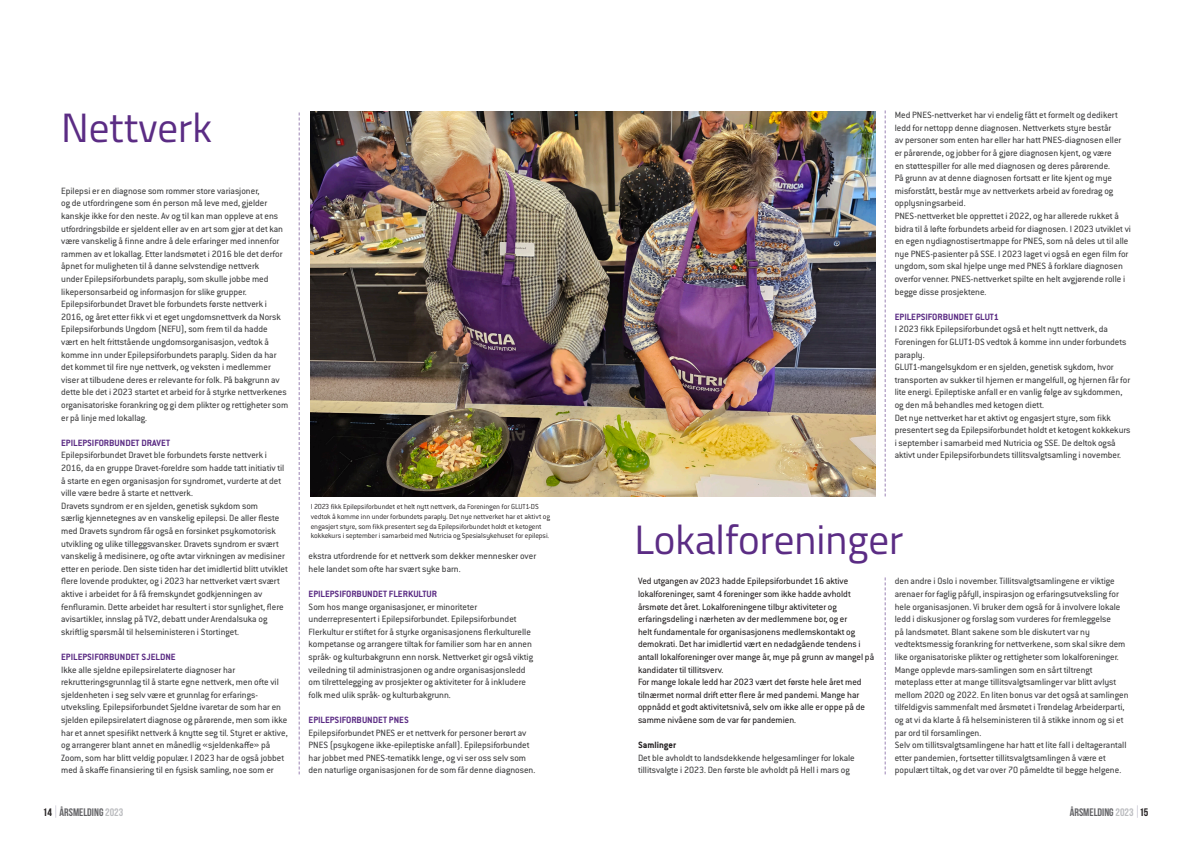
<style>
.page{position:relative;width:1191px;height:842px;background:#fff}
.page>*{position:absolute;margin:0;border:0;box-sizing:border-box;transform-origin:0 0}
.tittel{font:41px "Titillium";color:#5b2c84}
.t1{font:700 10.9px "Bebas Neue";color:#636366;scale:1.05 1}
.Brødtekst{font:10px/12.6px "Conduit ITCW04";color:#3e3e3f}
.Mellomtittel{font:10px/12.6px "Conduit ITCW04";color:#3e3e3f}
.Mellomtittel-2{font:10px/12.6px "Conduit ITCW04";color:#231f20}
.Mellomtittel-3{font:700 10px "Conduit ITCW02";color:#5b2c84}
.Mellomtittel-4{font:700 10px "Conduit ITCW02";color:#231f20}
.bildetekst{font:300 8px/9.6px "Conduit ITCW02";letter-spacing:-.015em;color:#231f20}
.s1{color:#231f20}
.s2{color:#bcbdc0}
</style>
<div class="page">
<svg style="left:1137px;top:805px;width:1px;height:13px"></svg>
<svg style="left:55px;top:805px;width:1px;height:13px"></svg>
<svg style="left:299px;top:112px;width:1px;height:662px"></svg>
<img style="left:311px;top:111px;width:564px;height:386px">
<svg style="left:884px;top:577px;width:1px;height:197px"></svg>
<svg style="left:884px;top:110px;width:1px;height:386px"></svg>
<p class="tittel" style="left:61px;top:97px;width:152px">Nettverk</p>
<p class="Mellomtittel" style="left:61px;top:184px;width:223px">Epilepsi er en diagnose som rommer store variasjoner,<br>og de utfordringene som én person må leve med, gjelder kanskje ikke for den neste. Av og til kan man oppleve at ens utfordringsbilde er sjeldent eller av en art som gjør at det kan være vanskelig å finne andre å dele erfaringer med innenfor rammen av et lokallag. Etter landsmøtet i 2016 ble det derfor åpnet for muligheten til å danne selvstendige nettverk under Epilepsiforbundets paraply, som skulle jobbe med likepersonsarbeid og informasjon for slike grupper.</p>
<p class="Mellomtittel" style="left:61px;top:298px;width:229px">Epilepsiforbundet Dravet ble forbundets første nettverk i 2016, og året etter fikk vi et eget ungdomsnettverk da Norsk Epilepsiforbunds Ungdom (NEFU), som frem til da hadde<br>vært en helt frittstående ungdomsorganisasjon, vedtok å komme inn under Epilepsiforbundets paraply. Siden da har det kommet til fire nye nettverk, og veksten i medlemmer viser at tilbudene deres er relevante for folk. På bakgrunn av dette ble det i 2023 startet et arbeid for å styrke nettverkenes organisatoriske forankring og gi dem plikter og rettigheter som er på linje med lokallag.</p>
<p class="Mellomtittel-3" style="left:61px;top:437px;width:110px">EPILEPSIFORBUNDET DRAVET</p>
<p class="Brødtekst" style="left:61px;top:449px;width:225px">Epilepsiforbundet Dravet ble forbundets første nettverk i 2016, da en gruppe Dravet-foreldre som hadde tatt initiativ til å starte en egen organisasjon for syndromet, vurderte at det ville være bedre å starte et nettverk.</p>
<p class="Brødtekst" style="left:61px;top:499px;width:228px">Dravets syndrom er en sjelden, genetisk sykdom som<br>særlig kjennetegnes av en vanskelig epilepsi. De aller fleste med Dravets syndrom får også en forsinket psykomotorisk utvikling og ulike tilleggsvansker. Dravets syndrom er svært vanskelig å medisinere, og ofte avtar virkningen av medisiner etter en periode. Den siste tiden har det imidlertid blitt utviklet flere lovende produkter, og i 2023 har nettverket vært svært aktive i arbeidet for å få fremskyndet godkjenningen av fenfluramin. Dette arbeidet har resultert i stor synlighet, flere avisartikler, innslag på TV2, debatt under Arendalsuka og skriftlig spørsmål til helseministeren i Stortinget.</p>
<p class="Mellomtittel-3" style="left:61px;top:651px;width:116px">EPILEPSIFORBUNDET SJELDNE</p>
<p class="Brødtekst" style="left:61px;top:663px;width:228px">Ikke alle sjeldne epilepsirelaterte diagnoser har rekrutteringsgrunnlag til å starte egne nettverk, men ofte vil sjeldenheten i seg selv være et grunnlag for erfarings&shy;utveksling. Epilepsiforbundet Sjeldne ivaretar de som har en sjelden epilepsirelatert diagnose og pårørende, men som ikke har et annet spesifikt nettverk å knytte seg til. Styret er aktive, og arrangerer blant annet en månedlig «sjeldenkaffe» på Zoom, som har blitt veldig populær. I 2023 har de også jobbet med å skaffe finansiering til en fysisk samling, noe som er</p>
<p class="bildetekst" style="left:311px;top:502px;width:241px">I 2023 fikk Epilepsiforbundet et helt nytt nettverk, da Foreningen for GLUT1-DS vedtok å komme inn under forbundets paraply. Det nye nettverket har et aktivt og engasjert styre, som fikk presentert seg da Epilepsiforbundet holdt et ketogent kokkekurs i september i samarbeid med Nutricia og Spesialsykehuset for epilepsi.</p>
<p class="Brødtekst" style="left:309px;top:550px;width:229px">ekstra utfordrende for et nettverk som dekker mennesker over hele landet som ofte har svært syke barn.</p>
<p class="Mellomtittel-3" style="left:309px;top:588px;width:130px">EPILEPSIFORBUNDET FLERKULTUR</p>
<p class="Brødtekst" style="left:309px;top:600px;width:226px">Som hos mange organisasjoner, er minoriteter underrepresentert i Epilepsiforbundet. Epilepsiforbundet Flerkultur er stiftet for å styrke organisasjonens flerkulturelle kompetanse og arrangere tiltak for familier som har en annen språk- og kulturbakgrunn enn norsk. Nettverket gir også viktig veiledning til administrasjonen og andre organisasjonsledd om tilrettelegging av prosjekter og aktiviteter for å inkludere folk med ulik språk- og kulturbakgrunn.</p>
<p class="Mellomtittel-3" style="left:309px;top:714px;width:102px">EPILEPSIFORBUNDET PNES</p>
<p class="Brødtekst" style="left:309px;top:726px;width:228px">Epilepsiforbundet PNES er et nettverk for personer berørt av PNES (psykogene ikke-epileptiske anfall). Epilepsiforbundet har jobbet med PNES-tematikk lenge, og vi ser oss selv som den naturlige organisasjonen for de som får denne diagnosen.</p>
<p class="Brødtekst" style="left:894px;top:109px;width:228px">Med PNES-nettverket har vi endelig fått et formelt og dedikert ledd for nettopp denne diagnosen. Nettverkets styre består av personer som enten har eller har hatt PNES-diagnosen eller er pårørende, og jobber for å gjøre diagnosen kjent, og være en støttespiller for alle med diagnosen og deres pårørende.<br>På grunn av at denne diagnosen fortsatt er lite kjent og mye misforstått, består mye av nettverkets arbeid av foredrag og opplysningsarbeid.</p>
<p class="Brødtekst" style="left:894px;top:210px;width:238px">PNES-nettverket ble opprettet i 2022, og har allerede rukket å bidra til å løfte forbundets arbeid for diagnosen. I 2023 utviklet vi en egen nydiagnostisertmappe for PNES, som nå deles ut til alle nye PNES-pasienter på SSE. I 2023 laget vi også en egen film for ungdom, som skal hjelpe unge med PNES å forklare diagnosen overfor venner. PNES-nettverket spilte en helt avgjørende rolle i begge disse prosjektene.</p>
<p class="Mellomtittel-3" style="left:894px;top:311px;width:106px">EPILEPSIFORBUNDET GLUT1</p>
<p class="Brødtekst" style="left:894px;top:323px;width:233px">I 2023 fikk Epilepsiforbundet også et helt nytt nettverk, da<br>Foreningen for GLUT1-DS vedtok å komme inn under forbundets paraply.</p>
<p class="Brødtekst" style="left:894px;top:361px;width:237px">GLUT1-mangelsykdom er en sjelden, genetisk sykdom, hvor transporten av sukker til hjernen er mangelfull, og hjernen får for lite energi. Epileptiske anfall er en vanlig følge av sykdommen, og den må behandles med ketogen diett.</p>
<p class="Brødtekst" style="left:894px;top:411px;width:237px">Det nye nettverket har et aktivt og engasjert styre, som fikk presentert seg da Epilepsiforbundet holdt et ketogent kokkekurs i september i samarbeid med Nutricia og SSE. De deltok også aktivt under Epilepsiforbundets tillitsvalgtsamling i november.</p>
<p class="tittel" style="left:634px;top:509px;width:270px">Lokalforeninger</p>
<p class="Mellomtittel-2" style="left:638px;top:575px;width:238px">Ved utgangen av 2023 hadde Epilepsiforbundet 16 aktive lokalforeninger, samt 4 foreninger som ikke hadde avholdt årsmøte det året. Lokalforeningene tilbyr aktiviteter og erfaringsdeling i nærheten av der medlemmene bor, og er<br>helt fundamentale for organisasjonens medlemskontakt og demokrati. Det har imidlertid vært en nedadgående tendens i antall lokalforeninger over mange år, mye på grunn av mangel på kandidater til tillitsverv.</p>
<p class="Mellomtittel-2" style="left:638px;top:676px;width:228px">For mange lokale ledd har 2023 vært det første hele året med tilnærmet normal drift etter flere år med pandemi. Mange har oppnådd et godt aktivitetsnivå, selv om ikke alle er oppe på de samme nivåene som de var før pandemien.</p>
<p class="Mellomtittel-4" style="left:638px;top:739px;width:40px">Samlinger</p>
<p class="Brødtekst" style="left:638px;top:751px;width:218px">Det ble avholdt to landsdekkende helgesamlinger for lokale tillitsvalgte i 2023. Den første ble avholdt på Hell i mars og</p>
<p class="Brødtekst" style="left:894px;top:575px;width:232px">den andre i Oslo i november. Tillitsvalgtsamlingene er viktige arenaer for faglig påfyll, inspirasjon og erfaringsutveksling for hele organisasjonen. Vi bruker dem også for å involvere lokale ledd i diskusjoner og forslag som vurderes for fremleggelse<br>på landsmøtet. Blant sakene som ble diskutert var ny vedtektsmessig forankring for nettverkene, som skal sikre dem like organisatoriske plikter og rettigheter som lokalforeninger.</p>
<p class="Brødtekst" style="left:894px;top:663px;width:235px">Mange opplevde mars-samlingen som en sårt tiltrengt møteplass etter at mange tillitsvalgtsamlinger var blitt avlyst mellom 2020 og 2022. En liten bonus var det også at samlingen tilfeldigvis sammenfalt med årsmøtet i Trøndelag Arbeiderparti, og at vi da klarte å få helseministeren til å stikke innom og si et par ord til forsamlingen.</p>
<p class="Brødtekst" style="left:894px;top:739px;width:233px">Selv om tillitsvalgtsamlingene har hatt et lite fall i deltagerantall etter pandemien, fortsetter tillitsvalgtsamlingen å være et populært tiltak, og det var over 70 påmeldte til begge helgene.</p>
<p class="t1" style="left:43px;top:806px;width:78px"><span class="s1">14</span> ÅRSMELDING<span class="s2">2023</span></p>
<p class="t1" style="left:1069px;top:806px;width:76px">ÅRSMELDING<span class="s2">2023</span> <span class="s1">15</span></p>
</div>
